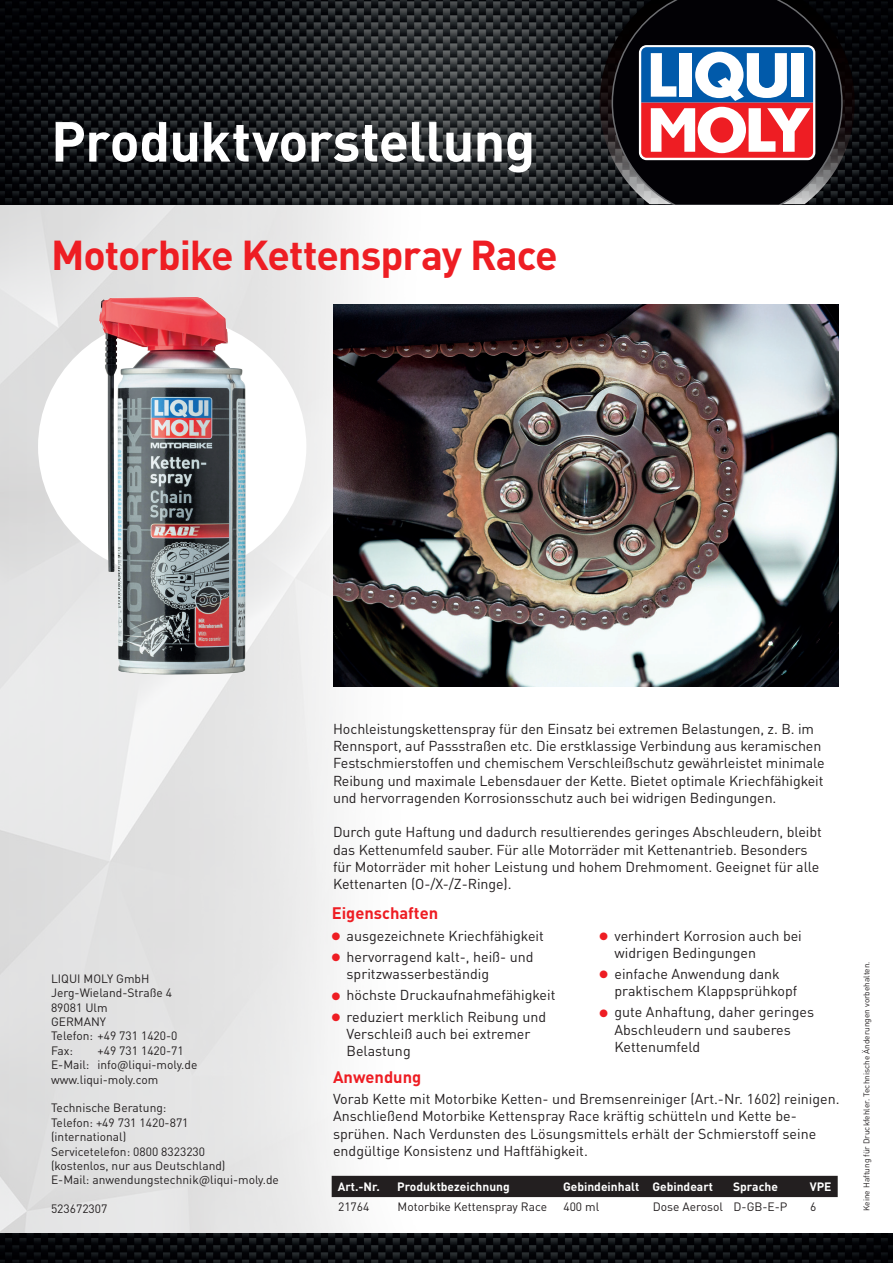
<style>
.page{position:relative;width:893px;height:1263px;background:#fff}
.page>*{position:absolute;margin:0;border:0;box-sizing:border-box;transform-origin:0 0}
.t1{font:700 55.5px "DIN Pro";letter-spacing:-.015em;color:#fff}
.t2{font:700 41.25px "DIN Pro";letter-spacing:-.025em;color:#ee1d23}
.t3{font:700 16.5px "DIN Pro";color:#ee1d23}
.t4{font:14.25px/17.2px "DIN Pro";letter-spacing:-.005em;color:#231f20}
.t5{font:12px/14.4px "DIN Pro";color:#231f20}
.t6{font:700 12px "DIN Pro";color:#fff}
.t7{font:8.25px "DIN Pro";color:#231f20}
.s1{color:#ee1d23}
</style>
<div class="page">
<img style="left:0;top:204px;width:880px;height:1029px">
<img style="left:0;top:0;width:893px;height:204px">
<img style="left:600px;top:0;width:255px;height:204px">
<svg style="left:611px;top:0;width:232px;height:204px"></svg>
<img style="left:0;top:1233px;width:893px;height:30px">
<svg style="left:639px;top:45px;width:176px;height:115px"></svg>
<svg style="left:641px;top:47px;width:172px;height:111px"></svg>
<img style="left:333px;top:304px;width:506px;height:383px">
<div style="left:332px;top:1176px;width:506px;height:21px;background:#231f20"></div>
<div style="left:38px;top:317px;width:268px;height:259px;background:#fff;border-radius:50%"></div>
<img style="left:88px;top:276px;width:176px;height:418px">
<h1 class="t1" style="left:51px;top:95px;width:486px">Produktvorstellung</h1>
<h2 class="t2" style="left:51px;top:220px;width:508px">Motorbike Kettenspray Race</h2>
<p class="t5" style="left:51px;top:970px;width:128px">LIQUI MOLY GmbH<br>Jerg-Wieland-Straße 4<br>89081 Ulm<br>GERMANY<br>Telefon: +49 731 1420-0<br>Fax:</p>
<p class="t5" style="left:51px;top:1042px;width:148px;text-indent:46px">+49 731 1420-71<br>E-Mail: info@liqui-moly.de www.liqui-moly.com</p>
<p class="t5" style="left:51px;top:1100px;width:229px">Technische Beratung:<br>Telefon: +49 731 1420-871<br>(international)<br>Servicetelefon: 0800 8323230<br>(kostenlos, nur aus Deutschland)<br>E-Mail: anwendungstechnik@liqui-moly.de</p>
<p class="t5" style="left:51px;top:1200px;width:58px">523672307</p>
<p class="t4" style="left:333px;top:719px;width:493px">Hochleistungskettenspray für den Einsatz bei extremen Belastungen, z. B. im Rennsport, auf Passstraßen etc. Die erstklassige Verbindung aus keramischen Festschmierstoffen und chemischem Verschleißschutz gewährleistet minimale Reibung und maximale Lebensdauer der Kette. Bietet optimale Kriechfähigkeit und hervorragenden Korrosionsschutz auch bei widrigen Bedingungen.</p>
<p class="t4" style="left:333px;top:822px;width:490px">Durch gute Haftung und dadurch resultierendes geringes Abschleudern, bleibt das Kettenumfeld sauber. Für alle Motorräder mit Kettenantrieb. Besonders für Motorräder mit hoher Leistung und hohem Drehmoment. Geeignet für alle Kettenarten (O-/X-/Z-Ringe).</p>
<p class="t3" style="left:332px;top:899px;width:108px">Eigenschaften</p>
<p class="t4" style="left:332px;top:925px;width:214px"><span class="s1">●</span> ausgezeichnete Kriechfähigkeit</p>
<p class="t4" style="left:347px;top:947px;width:189px;text-indent:-15px"><span class="s1">●</span> hervorragend kalt-, heiß- und spritzwasserbeständig</p>
<p class="t4" style="left:332px;top:985px;width:225px"><span class="s1">●</span> höchste Druckaufnahmefähigkeit</p>
<p class="t4" style="left:347px;top:1006px;width:201px;text-indent:-15px"><span class="s1">●</span> reduziert merklich Reibung und<br>Verschleiß auch bei extremer<br>Belastung</p>
<p class="t4" style="left:614px;top:925px;width:189px;text-indent:-15px"><span class="s1">●</span> verhindert Korrosion auch bei widrigen Bedingungen</p>
<p class="t4" style="left:614px;top:964px;width:184px;text-indent:-15px"><span class="s1">●</span> einfache Anwendung dank praktischem Klappsprühkopf</p>
<p class="t4" style="left:614px;top:1002px;width:201px;text-indent:-15px"><span class="s1">●</span> gute Anhaftung, daher geringes<br>Abschleudern und sauberes<br>Kettenumfeld</p>
<p class="t3" style="left:333px;top:1063px;width:90px">Anwendung</p>
<p class="t4" style="left:333px;top:1089px;width:508px">Vorab Kette mit Motorbike Ketten- und Bremsenreiniger (Art.-Nr. 1602) reinigen.<br>Anschließend Motorbike Kettenspray Race kräftig schütteln und Kette be&shy;sprühen. Nach Verdunsten des Lösungsmittels erhält der Schmierstoff seine endgültige Konsistenz und Haftfähigkeit.</p>
<p class="t6" style="left:338px;top:1177px;width:44px">Art.-Nr.</p>
<p class="t6" style="left:397px;top:1177px;width:114px">Produktbezeichnung</p>
<p class="t6" style="left:563px;top:1177px;width:151px">Gebindeinhalt Gebindeart</p>
<p class="t6" style="left:733px;top:1177px;width:46px">Sprache</p>
<p class="t6" style="left:810px;top:1177px;width:23px">VPE</p>
<p class="t5" style="left:338px;top:1198px;width:33px">21764</p>
<p class="t5" style="left:398px;top:1198px;width:151px">Motorbike Kettenspray Race</p>
<p class="t5" style="left:563px;top:1198px;width:37px">400 ml</p>
<p class="t5" style="left:653px;top:1198px;width:136px">Dose Aerosol D-GB-E-P</p>
<p class="t5" style="left:810px;top:1198px;width:8px">6</p>
<p class="t7" style="left:860px;top:1211px;width:251px;rotate:-90deg">Keine Haftung für Druckfehler. Technische Änderungen vorbehalten.</p>
</div>
